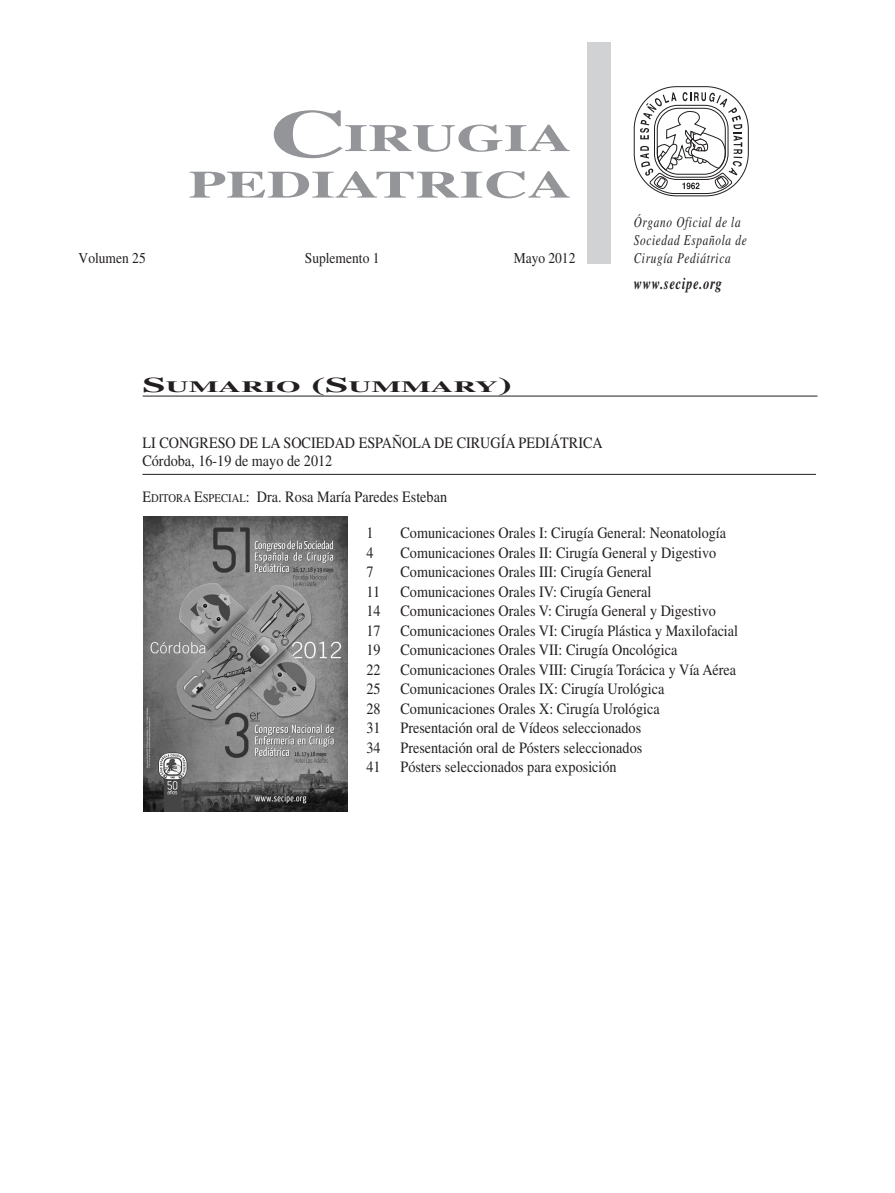
<style>
.page{position:relative;width:895px;height:1193px;background:#fff}
.page>*{position:absolute;margin:0;border:0;box-sizing:border-box;transform-origin:0 0}
.t1{font:700 67.5px "Times";color:#939598;scale:1.6 1}
.t2{font:700 38.25px/46.5px "Times";color:#939598;text-align:right;scale:1.6 1}
.t3{font:italic 700 16.5px "Times";letter-spacing:.06em;color:#231f20;scale:.75 1}
.t4{font:15.75px/18px "Times";color:#231f20;scale:.9 1}
.t5{font:700 15.75px "Times";color:#231f20;scale:2 1}
.t6{font:italic 15px/18px "Times";letter-spacing:.06em;color:#231f20;scale:.75 1}
.t7{font:15px "Times";color:#231f20;scale:.9 1}
.s1{font-size:21px}
.s2{font-size:11.85px}
</style>
<div class="page">
<hr style="left:142px;top:474px;width:673px;height:1px;background:#231f20">
<hr style="left:143px;top:396px;width:674px;height:1px;background:#231f20">
<div style="left:587px;top:42px;width:24px;height:221px;background:#d1d2d4"></div>
<div style="left:634px;top:86px;width:114px;height:110px;border:1px solid #231f20;border-radius:43px"></div>
<svg style="left:640px;top:92px;width:102px;height:102px"></svg>
<img style="left:143px;top:517px;width:205px;height:294px">
<h1 class="t1" style="left:268px;top:110px;width:50px">C</h1>
<h2 class="t2" style="left:188px;top:118px;width:241px">IRUGIA<br>PEDIATRICA</h2>
<p class="t7" style="left:79px;top:252px;width:76px">Volumen 25</p>
<p class="t7" style="left:305px;top:252px;width:84px">Suplemento 1</p>
<p class="t7" style="left:513px;top:252px;width:70px">Mayo 2012</p>
<p class="t6" style="left:633px;top:214px;width:152px">Órgano Oficial de la<br>Sociedad Española de<br>Cirugía Pediátrica</p>
<p class="t3" style="left:633px;top:277px;width:119px">www.secipe.org</p>
<p class="t5" style="left:142px;top:380px;width:186px"><span class="s1">S</span>UMARIO <span class="s1">(S</span>UMMARY<span class="s1">)</span></p>
<p class="t4" style="left:142px;top:434px;width:513px">LI CONGRESO DE LA SOCIEDAD ESPAÑOLA DE CIRUGÍA PEDIÁTRICA<br>Córdoba, 16-19 de mayo de 2012</p>
<p class="t4" style="left:142px;top:488px;width:340px">E<span class="s2">DITORA</span> E<span class="s2">SPECIAL</span>: Dra. Rosa María Paredes Esteban</p>
<p class="t4" style="left:366px;top:525px;width:9px">1</p>
<p class="t4" style="left:400px;top:525px;width:363px">Comunicaciones Orales I: Cirugía General: Neonatología</p>
<p class="t4" style="left:366px;top:545px;width:9px">4</p>
<p class="t4" style="left:400px;top:545px;width:352px">Comunicaciones Orales II: Cirugía General y Digestivo</p>
<p class="t4" style="left:366px;top:564px;width:9px">7</p>
<p class="t4" style="left:400px;top:564px;width:280px">Comunicaciones Orales III: Cirugía General</p>
<p class="t4" style="left:366px;top:584px;width:17px">11</p>
<p class="t4" style="left:400px;top:584px;width:280px">Comunicaciones Orales IV: Cirugía General</p>
<p class="t4" style="left:366px;top:603px;width:17px">14</p>
<p class="t4" style="left:400px;top:603px;width:352px">Comunicaciones Orales V: Cirugía General y Digestivo</p>
<p class="t4" style="left:366px;top:623px;width:17px">17</p>
<p class="t4" style="left:400px;top:623px;width:376px">Comunicaciones Orales VI: Cirugía Plástica y Maxilofacial</p>
<p class="t4" style="left:366px;top:642px;width:17px">19</p>
<p class="t4" style="left:400px;top:642px;width:309px">Comunicaciones Orales VII: Cirugía Oncológica</p>
<p class="t4" style="left:366px;top:662px;width:17px">22</p>
<p class="t4" style="left:400px;top:662px;width:374px">Comunicaciones Orales VIII: Cirugía Torácica y Vía Aérea</p>
<p class="t4" style="left:366px;top:681px;width:17px">25</p>
<p class="t4" style="left:400px;top:681px;width:295px">Comunicaciones Orales IX: Cirugía Urológica</p>
<p class="t4" style="left:366px;top:701px;width:17px">28</p>
<p class="t4" style="left:400px;top:701px;width:289px">Comunicaciones Orales X: Cirugía Urológica</p>
<p class="t4" style="left:366px;top:720px;width:17px">31</p>
<p class="t4" style="left:400px;top:720px;width:269px">Presentación oral de Vídeos seleccionados</p>
<p class="t4" style="left:366px;top:740px;width:17px">34</p>
<p class="t4" style="left:400px;top:740px;width:270px">Presentación oral de Pósters seleccionados</p>
<p class="t4" style="left:366px;top:759px;width:17px">41</p>
<p class="t4" style="left:400px;top:759px;width:242px">Pósters seleccionados para exposición</p>
</div>
